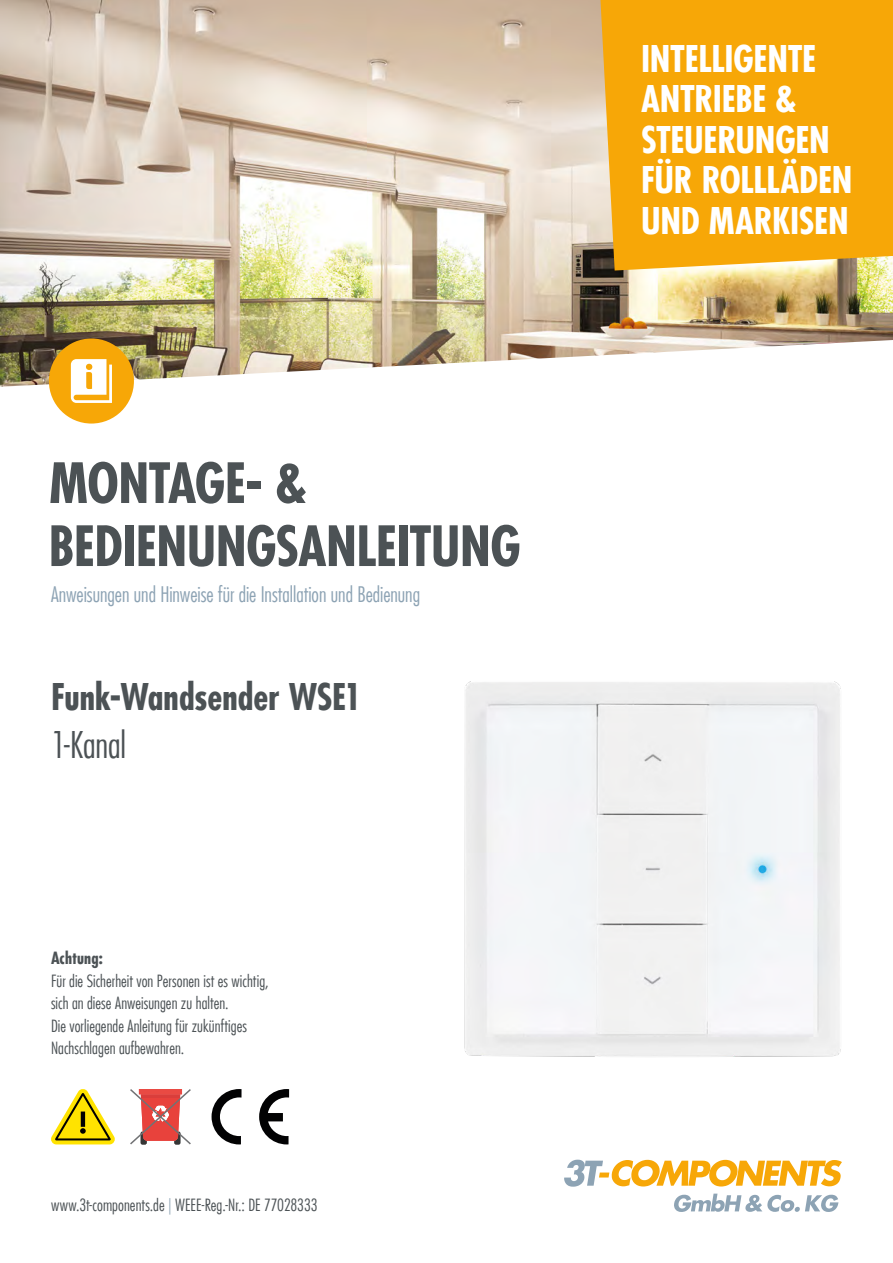
<style>
.page{position:relative;width:893px;height:1263px;background:#fff}
.page>*{position:absolute;margin:0;border:0;box-sizing:border-box;transform-origin:0 0}
.t1{font:700 condensed 54px/63px "Futura LT";letter-spacing:-.01em;color:#4c5255}
.t2{font:700 condensed 36px/40.5px "Futura LT";letter-spacing:-.01em;color:#fff}
.t3{font:700 condensed 36px "Futura LT";color:#4c5255}
.t4{font:300 condensed 36px "Futura LT";letter-spacing:-.005em;color:#4c5255}
.t5{font:300 condensed 21px "Futura LT";color:#8da3b4}
.t6{font:300 condensed 16.5px/22.5px "Futura LT";letter-spacing:.005em;color:#4c5255}
.t7{font:700 condensed 16.5px "Futura LT";letter-spacing:.005em;color:#4c5255}
.s1{color:#8da3b4}
</style>
<div class="page">
<img style="left:0;top:0;width:893px;height:340px">
<div style="left:600px;top:0;width:293px;height:271px;background:#f7a707"></div>
<svg style="left:564px;top:1160px;width:278px;height:27px"></svg>
<svg style="left:674px;top:1193px;width:164px;height:19px"></svg>
<svg style="left:51px;top:1089px;width:64px;height:55px"></svg>
<svg style="left:212px;top:1089px;width:30px;height:55px"></svg>
<svg style="left:259px;top:1089px;width:30px;height:55px"></svg>
<svg style="left:130px;top:1089px;width:61px;height:56px"></svg>
<svg style="left:0;top:340px;width:892px;height:84px"></svg>
<div style="left:49px;top:338px;width:85px;height:85px;background:#f7a707;border-radius:50%"></div>
<svg style="left:71px;top:359px;width:41px;height:44px"></svg>
<img style="left:464px;top:681px;width:377px;height:376px">
<h1 class="t1" style="left:49px;top:452px;width:474px">MONTAGE- &amp;<br>BEDIENUNGSANLEITUNG</h1>
<p class="t5" style="left:51px;top:582px;width:371px">Anweisungen und Hinweise für die Installation und Bedienung</p>
<h2 class="t3" style="left:51px;top:674px;width:312px">Funk-Wandsender WSE1</h2>
<h2 class="t4" style="left:51px;top:723px;width:77px">1-Kanal</h2>
<p class="t7" style="left:51px;top:948px;width:53px">Achtung:</p>
<p class="t6" style="left:51px;top:969px;width:219px">Für die Sicherheit von Personen ist es wichtig, sich an diese Anweisungen zu halten.<br>Die vorliegende Anleitung für zukünftiges Nachschlagen aufbewahren.</p>
<p class="t6" style="left:51px;top:1194px;width:268px">www.3t-components.de <span class="s1">|</span> WEEE-Reg.-Nr.: DE 77028333</p>
<h2 class="t2" style="left:641px;top:38px;width:213px">INTELLIGENTE<br>ANTRIEBE &amp;<br>STEUERUNGEN<br>FÜR ROLLLÄDEN<br>UND MARKISEN</h2>
</div>
